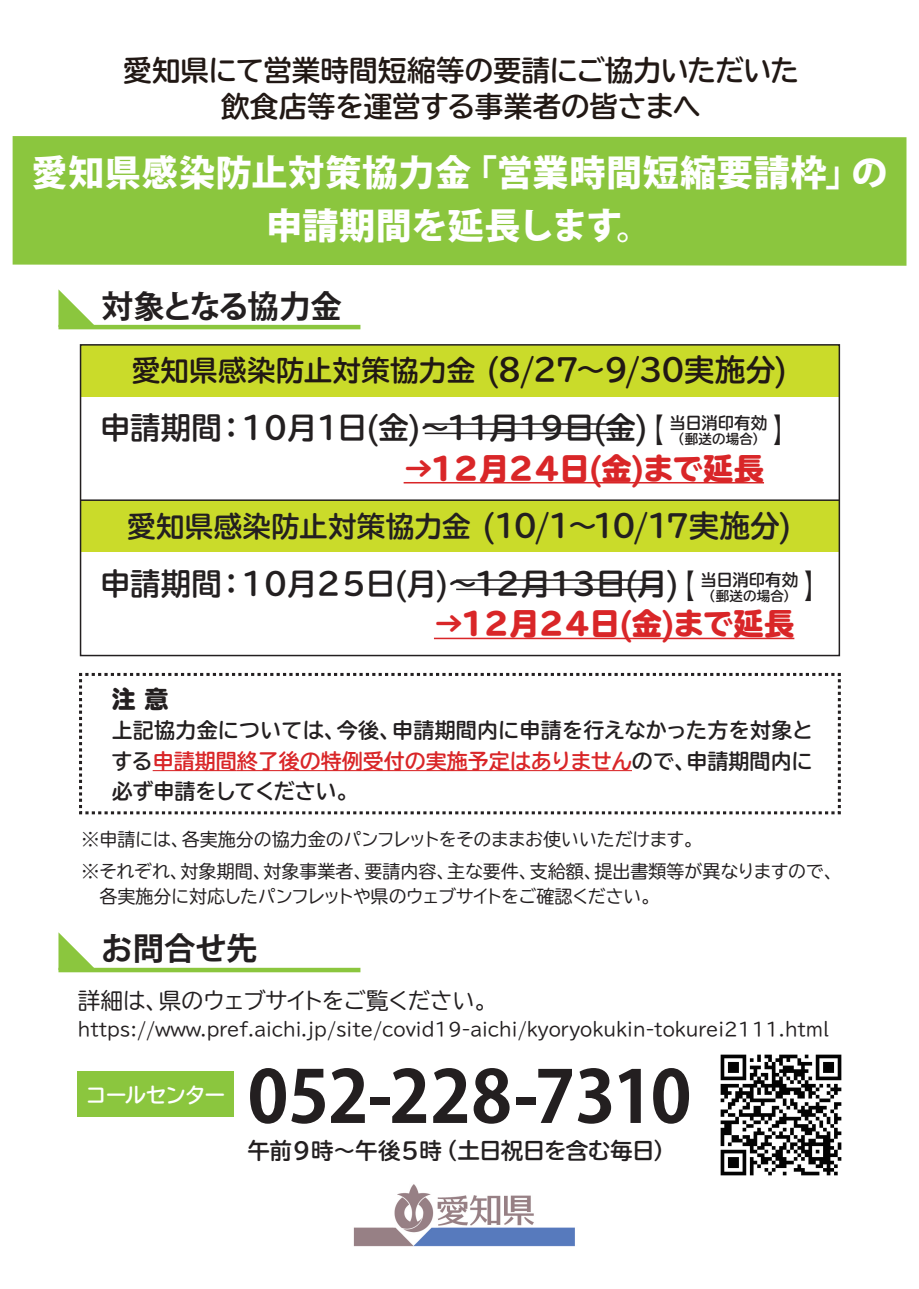
<style>
.page{position:relative;width:919px;height:1289px;background:#fff}
.page>*{position:absolute;margin:0;border:0;box-sizing:border-box;transform-origin:0 0}
.t1{font:700 71.4px "Koz Go Pr 6 N";letter-spacing:-.005em;color:#231f20}
.t2{font:800 36px/52.5px "Koz Go Pr 6 N";letter-spacing:.02em;color:#fff;text-align:center}
.t3{font:800 32.1px "Koz Go Pr 6 N";color:#231f20;scale:.56 1}
.t4{font:700 31.5px "Koz Go Pr 6 N";letter-spacing:-.06em;color:#231f20}
.t5{font:700 31.5px "Koz Go Pr 6 N";letter-spacing:-.02em;color:#231f20}
.t6{font:700 30.3px "TBUDR Go Std";letter-spacing:-.155em;color:#231f20}
.t7{font:800 30.3px "TBUDR Go Std";letter-spacing:-.075em;color:#d92628}
.t8{font:700 30.3px "TBUDR Go Std";letter-spacing:-.075em;color:#231f20}
.t9{font:700 30.3px "TBUDR Go Std";letter-spacing:-.02em;color:#211814}
.t10{font:700 30.3px "TBUDR Go Std";letter-spacing:-.13em;color:#231f20}
.t11{font:700 28.5px/36px "TBUDR Go Std";letter-spacing:-.005em;color:#211814;text-align:center}
.t12{font:800 24px "TBUDR Go Std";color:#231f20}
.t13{font:22.5px "TBUDR Go Std";letter-spacing:-.04em;color:#231f20}
.t14{font:700 22.5px "TBUDR Go Std";letter-spacing:-.03em;color:#231f20}
.t15{font:700 21px/30px "TBUDR Go Std";color:#231f20;text-align:justify}
.t16{font:700 21px "TBUDR Go Std";letter-spacing:-.07em;color:#fff}
.t17{font:18px/31.5px "TBUDR Go Std";color:#231f20}
.t18{font:18px "TBUDR Go Std";letter-spacing:-.04em;color:#231f20}
.t19{font:700 16.5px "TBUDR Go Std";letter-spacing:-.01em;color:#231f20}
.t20{font:700 13.5px "TBUDR Go Std";letter-spacing:.01em;color:#231f20}
.s1{font-size:28.5px}
.s2{font-family:"Koz Go Pr 6 N";font-weight:800;font-size:32.1px}
.s3{color:#d92628}
</style>
<div class="page">
<div style="left:80px;top:345px;width:759px;height:52px;background:#cadb2a"></div>
<div style="left:80px;top:500px;width:759px;height:52px;background:#cadb2a"></div>
<div style="left:80px;top:344px;width:760px;height:312px;border:2px solid #231f20"></div>
<div style="left:58px;top:967px;width:302px;height:5px;background:#8bc63e"></div>
<hr style="left:58px;top:325px;width:302px;height:4px;background:#8bc63e">
<svg style="left:58px;top:289px;width:38px;height:38px"></svg>
<svg style="left:58px;top:932px;width:38px;height:38px"></svg>
<svg style="left:79px;top:672px;width:762px;height:143px"></svg>
<hr style="left:80px;top:499px;width:759px;height:2px;background:#231f20">
<div style="left:13px;top:136px;width:893px;height:130px;background:#8bc63e"></div>
<img style="left:353px;top:1184px;width:222px;height:63px">
<div style="left:77px;top:1071px;width:157px;height:45px;background:#8bc63e"></div>
<hr style="left:403px;top:482px;width:361px;height:1px;background:#d92628">
<hr style="left:434px;top:637px;width:360px;height:2px;background:#d92628">
<img style="left:720px;top:1054px;width:122px;height:122px">
<hr style="left:424px;top:423px;width:205px;height:2px;background:#231f20">
<hr style="left:424px;top:432px;width:205px;height:2px;background:#231f20">
<hr style="left:456px;top:579px;width:204px;height:2px;background:#231f20">
<hr style="left:456px;top:588px;width:204px;height:2px;background:#231f20">
<h3 class="t11" style="left:123px;top:53px;width:677px">愛知県にて営業時間短縮等の要請にご協力いただいた飲食店等を運営する事業者の皆さまへ</h3>
<h2 class="t2" style="left:32px;top:148px;width:857px">愛知県感染防止対策協力金「営業時間短縮要請枠」の申請期間を延長します。</h2>
<h3 class="t4" style="left:102px;top:289px;width:242px">対象となる協力金</h3>
<h3 class="t9" style="left:132px;top:345px;width:658px"><span class="s1">愛知県感染防止対策協力金</span> (8/27～9/30実施分)</h3>
<h3 class="t6" style="left:100px;top:403px;width:693px">申請期間：１０月１日(金)～１１月１９日(金)<span class="s2">【　　　　　　 】</span></h3>
<h3 class="t7" style="left:403px;top:451px;width:362px">→１２月２４日(金)まで延長</h3>
<p class="t19" style="left:669px;top:410px;width:99px">当日消印有効</p>
<p class="t20" style="left:671px;top:428px;width:96px">（郵送の場合）</p>
<h3 class="t8" style="left:127px;top:501px;width:666px"><span class="s1">愛知県感染防止対策協力金</span> (10/1～10/17実施分)</h3>
<h3 class="t10" style="left:100px;top:559px;width:581px">申請期間：１０月２５日(月)～１２月１３日(月)</h3>
<h3 class="t7" style="left:434px;top:607px;width:362px">→１２月２４日(金)まで延長</h3>
<h3 class="t3" style="left:676px;top:568px;width:263px">【　　　　　　 】</h3>
<p class="t19" style="left:700px;top:566px;width:99px">当日消印有効</p>
<p class="t20" style="left:702px;top:584px;width:96px">（郵送の場合）</p>
<h3 class="t12" style="left:112px;top:686px;width:58px">注 意</h3>
<p class="t15" style="left:111px;top:716px;width:703px">上記協力金については、今後、申請期間内に申請を行えなかった方を対象とする<span class="s3">申請期間終了後の特例受付の実施予定はありません</span>ので、申請期間内に必ず申請をしてください。</p>
<p class="t17" style="left:82px;top:823px;width:761px">※申請には、各実施分の協力金のパンフレットをそのままお使いいただけます。<br>※それぞれ、対象期間、対象事業者、要請内容、主な要件、支給額、提出書類等が異なりますので、</p>
<p class="t18" style="left:82px;top:881px;width:579px">　各実施分に対応したパンフレットや県のウェブサイトをご確認ください。</p>
<h3 class="t5" style="left:101px;top:930px;width:158px">お問合せ先</h3>
<p class="t13" style="left:78px;top:982px;width:421px">詳細は、県のウェブサイトをご覧ください。</p>
<p class="t17" style="left:78px;top:1013px;width:752px">https://www.pref.aichi.jp/site/covid19-aichi/kyoryokukin-tokurei2111.html</p>
<p class="t16" style="left:86px;top:1077px;width:141px">コールセンター</p>
<h1 class="t1" style="left:247px;top:1056px;width:445px">052-228-7310</h1>
<p class="t14" style="left:247px;top:1132px;width:429px">午前９時～午後５時（土日祝日を含む毎日）</p>
</div>
